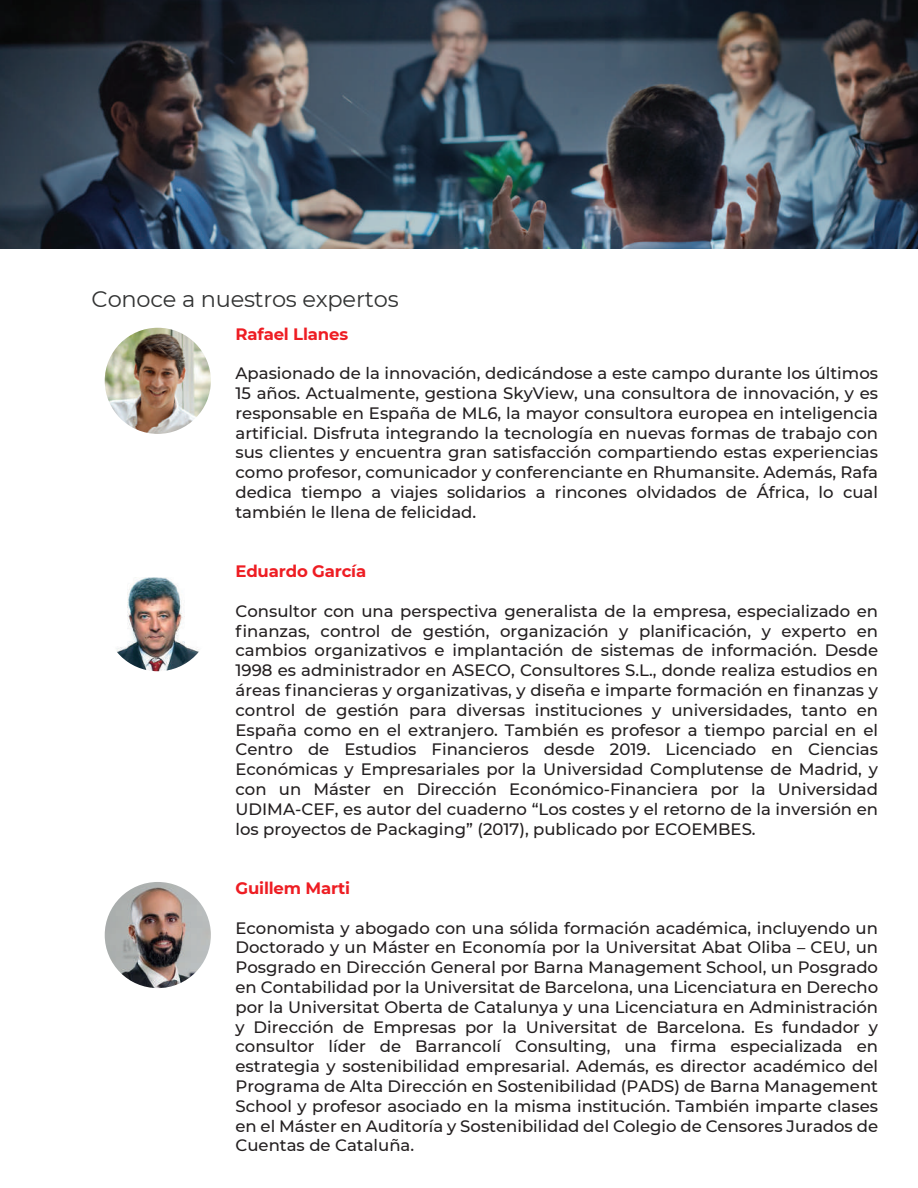
<style>
.page{position:relative;width:918px;height:1188px;background:#fff}
.page>*{position:absolute;margin:0;border:0;box-sizing:border-box;transform-origin:0 0}
.t1{font:22.5px "Montserrat";letter-spacing:-.01em;color:#323333}
.t2{font:500 16.5px/19.8px "Montserrat";color:#231f20;text-align:justify}
.t3{font:700 16.5px "Montserrat";letter-spacing:-.01em;color:#ee1d23}
</style>
<div class="page">
<img style="left:105px;top:328px;width:106px;height:106px;border-radius:53px">
<img style="left:0;top:0;width:918px;height:249px">
<img style="left:116px;top:577px;width:83px;height:94px">
<img style="left:105px;top:882px;width:106px;height:106px;border-radius:53px">
<h1 class="t1" style="left:92px;top:283px;width:309px">Conoce a nuestros expertos</h1>
<p class="t3" style="left:236px;top:322px;width:114px">Rafael Llanes</p>
<p class="t2" style="left:236px;top:363px;width:644px">Apasionado de la innovación, dedicándose a este campo durante los últimos 15 años. Actualmente, gestiona SkyView, una consultora de innovación, y es responsable en España de ML6, la mayor consultora europea en inteligencia artificial. Disfruta integrando la tecnología en nuevas formas de trabajo con sus clientes y encuentra gran satisfacción compartiendo estas experiencias como profesor, comunicador y conferenciante en Rhumansite. Además, Rafa dedica tiempo a viajes solidarios a rincones olvidados de África, lo cual también le llena de felicidad.</p>
<p class="t3" style="left:236px;top:559px;width:132px">Eduardo García</p>
<p class="t2" style="left:236px;top:600px;width:644px">Consultor con una perspectiva generalista de la empresa, especializado en finanzas, control de gestión, organización y planificación, y experto en cambios organizativos e implantación de sistemas de información. Desde 1998 es administrador en ASECO, Consultores S.L., donde realiza estudios en áreas financieras y organizativas, y diseña e imparte formación en finanzas y control de gestión para diversas instituciones y universidades, tanto en España como en el extranjero. También es profesor a tiempo parcial en el Centro de Estudios Financieros desde 2019. Licenciado en Ciencias Económicas y Empresariales por la Universidad Complutense de Madrid, y con un Máster en Dirección Económico-Financiera por la Universidad UDIMA-CEF, es autor del cuaderno “Los costes y el retorno de la inversión en los proyectos de Packaging” (2017), publicado por ECOEMBES.</p>
<p class="t3" style="left:236px;top:876px;width:116px">Guillem Marti</p>
<p class="t2" style="left:236px;top:917px;width:644px">Economista y abogado con una sólida formación académica, incluyendo un Doctorado y un Máster en Economía por la Universitat Abat Oliba – CEU, un Posgrado en Dirección General por Barna Management School, un Posgrado en Contabilidad por la Universitat de Barcelona, una Licenciatura en Derecho por la Universitat Oberta de Catalunya y una Licenciatura en Administración y Dirección de Empresas por la Universitat de Barcelona. Es fundador y consultor líder de Barrancolí Consulting, una firma especializada en estrategia y sostenibilidad empresarial. Además, es director académico del Programa de Alta Dirección en Sostenibilidad (PADS) de Barna Management School y profesor asociado en la misma institución. También imparte clases en el Máster en Auditoría y Sostenibilidad del Colegio de Censores Jurados de Cuentas de Cataluña.</p>
</div>
